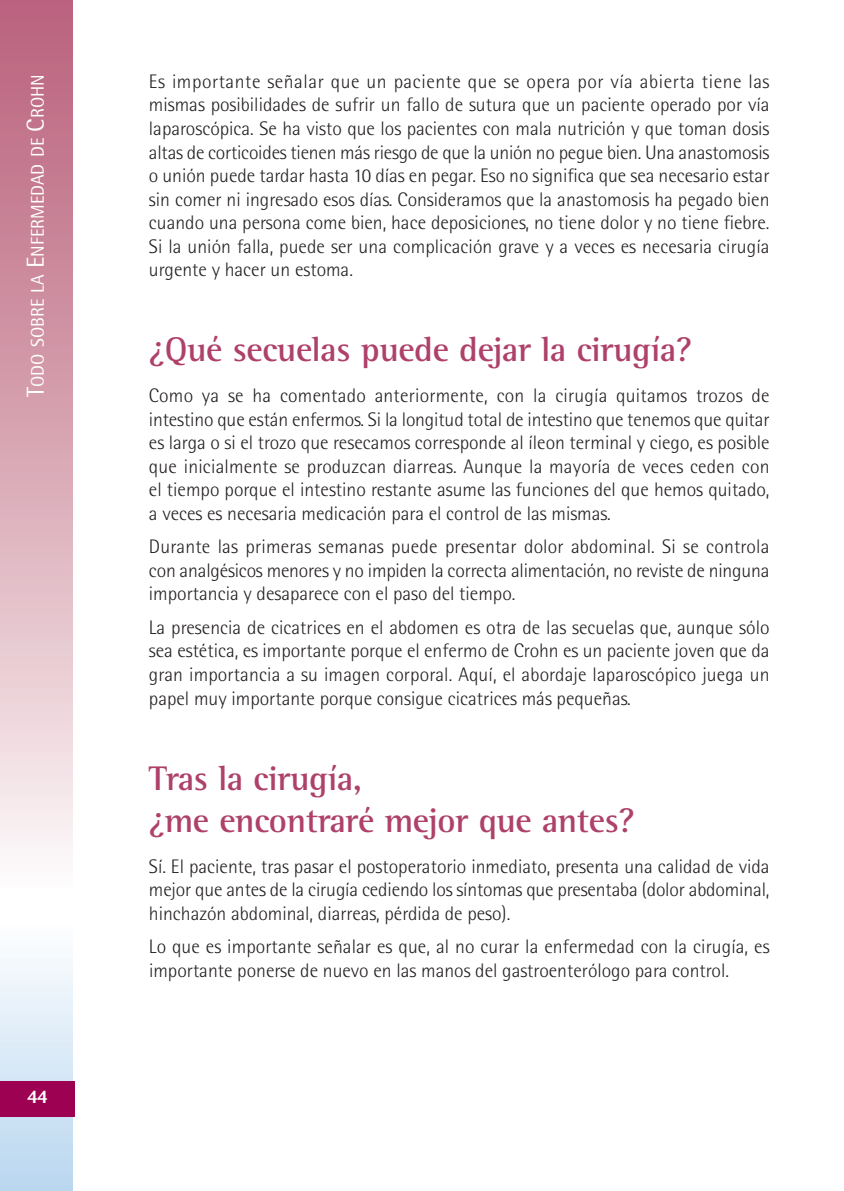
<style>
.page{position:relative;width:844px;height:1191px;background:#fff}
.page>*{position:absolute;margin:0;border:0;box-sizing:border-box;transform-origin:0 0}
.t1{font:700 35px/42px "Rotis Semi Serif";letter-spacing:-.01em;color:#ae416a}
.t2{font:300 19.6px/23.4px "Rotis Semi Sans";color:#231f20;text-align:justify}
.t3{font:18.38px "Rotis Semi Sans";color:#fff}
.t4{font:600 17.5px "Stone Sans";color:#fff}
.s1{font-size:24.5px}
</style>
<div class="page">
<div style="left:0;top:1px;width:73px;height:887px;background:linear-gradient(to bottom,#b85d78,#fbf5f5)"></div>
<img style="left:0;top:958px;width:73px;height:232px">
<div style="left:0;top:1080px;width:74px;height:36px;background:#9d0151"></div>
<p class="t3" style="left:27px;top:396px;width:324px;rotate:-90deg"><span class="s1">T</span>ODO SOBRE LA <span class="s1">E</span>NFERMEDAD DE <span class="s1">C</span>ROHN</p>
<p class="t2" style="left:149px;top:70px;width:622px">Es importante señalar que un paciente que se opera por vía abierta tiene las mismas posibilidades de sufrir un fallo de sutura que un paciente operado por vía laparoscópica. Se ha visto que los pacientes con mala nutrición y que toman dosis altas de corticoides tienen más riesgo de que la unión no pegue bien. Una anastomosis o unión puede tardar hasta 10 días en pegar. Eso no significa que sea necesario estar sin comer ni ingresado esos días. Consideramos que la anastomosis ha pegado bien cuando una persona come bien, hace deposiciones, no tiene dolor y no tiene fiebre.<br>Si la unión falla, puede ser una complicación grave y a veces es necesaria cirugía urgente y hacer un estoma.</p>
<h1 class="t1" style="left:149px;top:328px;width:544px">¿Qué secuelas puede dejar la cirugía?</h1>
<p class="t2" style="left:149px;top:384px;width:622px">Como ya se ha comentado anteriormente, con la cirugía quitamos trozos de intestino que están enfermos. Si la longitud total de intestino que tenemos que quitar es larga o si el trozo que resecamos corresponde al íleon terminal y ciego, es posible que inicialmente se produzcan diarreas. Aunque la mayoría de veces ceden con el tiempo porque el intestino restante asume las funciones del que hemos quitado, a veces es necesaria medicación para el control de las mismas.</p>
<p class="t2" style="left:149px;top:535px;width:622px">Durante las primeras semanas puede presentar dolor abdominal. Si se controla con analgésicos menores y no impiden la correcta alimentación, no reviste de ninguna importancia y desaparece con el paso del tiempo.</p>
<p class="t2" style="left:149px;top:615px;width:622px">La presencia de cicatrices en el abdomen es otra de las secuelas que, aunque sólo sea estética, es importante porque el enfermo de Crohn es un paciente joven que da gran importancia a su imagen corporal. Aquí, el abordaje laparoscópico juega un papel muy importante porque consigue cicatrices más pequeñas.</p>
<p class="t4" style="left:27px;top:1086px;width:22px">44</p>
<h1 class="t1" style="left:149px;top:756px;width:487px">Tras la cirugía,<br>¿me encontraré mejor que antes?</h1>
<p class="t2" style="left:149px;top:854px;width:622px">Sí. El paciente, tras pasar el postoperatorio inmediato, presenta una calidad de vida mejor que antes de la cirugía cediendo los síntomas que presentaba (dolor abdominal, hinchazón abdominal, diarreas, pérdida de peso).</p>
<p class="t2" style="left:149px;top:934px;width:622px">Lo que es importante señalar es que, al no curar la enfermedad con la cirugía, es importante ponerse de nuevo en las manos del gastroenterólogo para control.</p>
</div>
